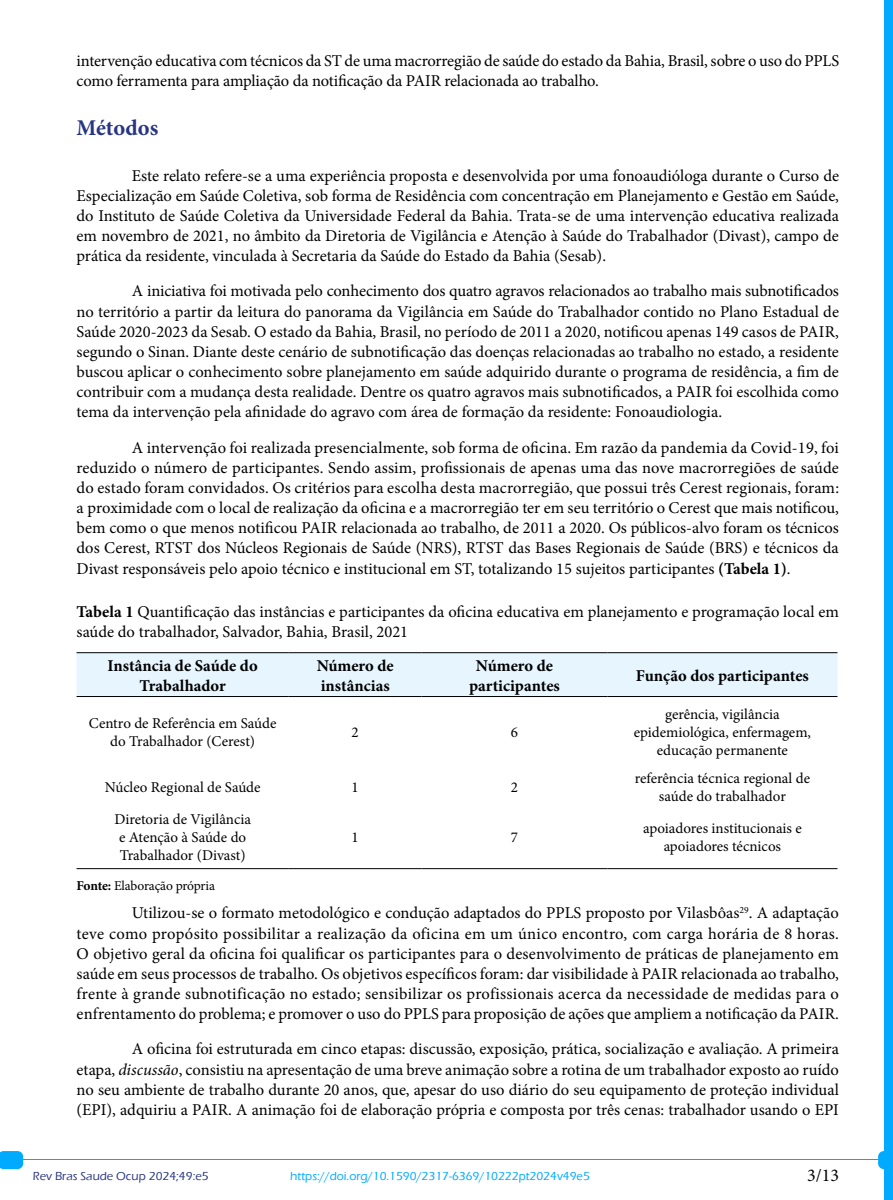
<style>
.page{position:relative;width:893px;height:1200px;background:#fff}
.page>*{position:absolute;margin:0;border:0;box-sizing:border-box;transform-origin:0 0}
.t1{font:700 22.5px "Minion Pro";color:#283583}
.t2{font:18px "Minion Pro";color:#000}
.t3{font:16.5px/20.1px "Minion Pro";letter-spacing:-.005em;color:#000;text-align:justify}
.t4{font:700 16.5px/19.8px "Minion Pro";color:#000;text-align:center}
.t5{font:15px/18px "Minion Pro";color:#000;text-align:center}
.t6{font:13.5px "Minion Pro";letter-spacing:-.01em;color:#000}
.t7{font:500 12px "Eras ITC";color:#0af}
.t8{font:500 12px "Eras ITC";color:#283583}
.s1{font-weight:700}
.s2{font-style:italic}
</style>
<div class="page">
<div style="left:884px;top:0;width:9px;height:1199px;background:#0af"></div>
<hr style="left:18px;top:1158px;width:875px;height:1px;background:#0af">
<svg style="left:0;top:1151px;width:23px;height:17px"></svg>
<svg style="left:878px;top:1151px;width:6px;height:17px"></svg>
<div style="left:77px;top:653px;width:760px;height:43px;background:#e6f5fe"></div>
<hr style="left:77px;top:652px;width:212px;height:1px;background:#000">
<hr style="left:289px;top:652px;width:133px;height:1px;background:#000">
<hr style="left:422px;top:652px;width:185px;height:1px;background:#000">
<hr style="left:607px;top:652px;width:230px;height:1px;background:#000">
<hr style="left:77px;top:696px;width:212px;height:1px;background:#000">
<hr style="left:289px;top:696px;width:133px;height:1px;background:#000">
<hr style="left:422px;top:696px;width:185px;height:1px;background:#000">
<hr style="left:607px;top:696px;width:230px;height:1px;background:#000">
<hr style="left:77px;top:868px;width:212px;height:1px;background:#000">
<hr style="left:289px;top:868px;width:133px;height:1px;background:#000">
<hr style="left:422px;top:868px;width:185px;height:1px;background:#000">
<hr style="left:607px;top:868px;width:230px;height:1px;background:#000">
<p class="t3" style="left:77px;top:51px;width:764px">intervenção educativa com técnicos da ST de uma macrorregião de saúde do estado da Bahia, Brasil, sobre o uso do PPLS como ferramenta para ampliação da notificação da PAIR relacionada ao trabalho.</p>
<h1 class="t1" style="left:77px;top:112px;width:83px">Métodos</h1>
<p class="t3" style="left:77px;top:165px;width:764px;text-indent:55px">Este relato refere-se a uma experiência proposta e desenvolvida por uma fonoaudióloga durante o Curso de Especialização em Saúde Coletiva, sob forma de Residência com concentração em Planejamento e Gestão em Saúde, do Instituto de Saúde Coletiva da Universidade Federal da Bahia. Trata-se de uma intervenção educativa realizada em novembro de 2021, no âmbito da Diretoria de Vigilância e Atenção à Saúde do Trabalhador (Divast), campo de prática da residente, vinculada à Secretaria da Saúde do Estado da Bahia (Sesab).</p>
<p class="t3" style="left:77px;top:281px;width:764px;text-indent:55px">A iniciativa foi motivada pelo conhecimento dos quatro agravos relacionados ao trabalho mais subnotificados no território a partir da leitura do panorama da Vigilância em Saúde do Trabalhador contido no Plano Estadual de Saúde 2020-2023 da Sesab. O estado da Bahia, Brasil, no período de 2011 a 2020, notificou apenas 149 casos de PAIR, segundo o Sinan. Diante deste cenário de subnotificação das doenças relacionadas ao trabalho no estado, a residente buscou aplicar o conhecimento sobre planejamento em saúde adquirido durante o programa de residência, a fim de contribuir com a mudança desta realidade. Dentre os quatro agravos mais subnotificados, a PAIR foi escolhida como tema da intervenção pela afinidade do agravo com área de formação da residente: Fonoaudiologia.</p>
<p class="t3" style="left:77px;top:437px;width:764px;text-indent:55px">A intervenção foi realizada presencialmente, sob forma de oficina. Em razão da pandemia da Covid-19, foi reduzido o número de participantes. Sendo assim, profissionais de apenas uma das nove macrorregiões de saúde do estado foram convidados. Os critérios para escolha desta macrorregião, que possui três Cerest regionais, foram: a proximidade com o local de realização da oficina e a macrorregião ter em seu território o Cerest que mais notificou, bem como o que menos notificou PAIR relacionada ao trabalho, de 2011 a 2020. Os públicos-alvo foram os técnicos dos Cerest, RTST dos Núcleos Regionais de Saúde (NRS), RTST das Bases Regionais de Saúde (BRS) e técnicos da Divast responsáveis pelo apoio técnico e institucional em ST, totalizando 15 sujeitos participantes <span class="s1">(Tabela 1)</span>.</p>
<p class="t3" style="left:77px;top:601px;width:764px"><span class="s1">Tabela 1</span> Quantificação das instâncias e participantes da oficina educativa em planejamento e programação local em saúde do trabalhador, Salvador, Bahia, Brasil, 2021</p>
<p class="t4" style="left:108px;top:655px;width:152px">Instância de Saúde do<br>Trabalhador</p>
<p class="t4" style="left:317px;top:655px;width:79px;text-align:left">Número de instâncias</p>
<p class="t4" style="left:469px;top:655px;width:92px">Número de participantes</p>
<p class="t4" style="left:636px;top:665px;width:174px">Função dos participantes</p>
<p class="t5" style="left:89px;top:713px;width:189px">Centro de Referência em Saúde do Trabalhador (Cerest)</p>
<p class="t5" style="left:352px;top:722px;width:9px">2</p>
<p class="t5" style="left:511px;top:722px;width:9px">6</p>
<p class="t5" style="left:634px;top:704px;width:179px">gerência, vigilância epidemiológica, enfermagem, educação permanente</p>
<p class="t5" style="left:105px;top:778px;width:157px">Núcleo Regional de Saúde</p>
<p class="t5" style="left:352px;top:778px;width:9px">1</p>
<p class="t5" style="left:511px;top:778px;width:9px">2</p>
<p class="t5" style="left:635px;top:769px;width:177px">referência técnica regional de saúde do trabalhador</p>
<p class="t5" style="left:114px;top:810px;width:138px">Diretoria de Vigilância e Atenção à Saúde do<br>Trabalhador (Divast)</p>
<p class="t5" style="left:352px;top:828px;width:9px">1</p>
<p class="t5" style="left:511px;top:828px;width:9px">7</p>
<p class="t5" style="left:643px;top:819px;width:160px">apoiadores institucionais e apoiadores técnicos</p>
<p class="t6" style="left:77px;top:876px;width:140px"><span class="s1">Fonte:</span> Elaboração própria</p>
<p class="t3" style="left:77px;top:902px;width:764px;text-indent:55px">Utilizou-se o formato metodológico e condução adaptados do PPLS proposto por Vilasbôas<sup>29</sup>. A adaptação teve como propósito possibilitar a realização da oficina em um único encontro, com carga horária de 8 horas.<br>O objetivo geral da oficina foi qualificar os participantes para o desenvolvimento de práticas de planejamento em saúde em seus processos de trabalho. Os objetivos específicos foram: dar visibilidade à PAIR relacionada ao trabalho, frente à grande subnotificação no estado; sensibilizar os profissionais acerca da necessidade de medidas para o enfrentamento do problema; e promover o uso do PPLS para proposição de ações que ampliem a notificação da PAIR.</p>
<p class="t3" style="left:77px;top:1038px;width:764px;text-indent:55px">A oficina foi estruturada em cinco etapas: discussão, exposição, prática, socialização e avaliação. A primeira etapa, <span class="s2">discussão</span>, consistiu na apresentação de uma breve animação sobre a rotina de um trabalhador exposto ao ruído no seu ambiente de trabalho durante 20 anos, que, apesar do uso diário do seu equipamento de proteção individual (EPI), adquiriu a PAIR. A animação foi de elaboração própria e composta por três cenas: trabalhador usando o EPI</p>
<p class="t8" style="left:33px;top:1168px;width:177px">Rev Bras Saude Ocup 2024;49:e5</p>
<p class="t7" style="left:290px;top:1168px;width:301px">https://doi.org/10.1590/2317-6369/10222pt2024v49e5</p>
<p class="t2" style="left:807px;top:1162px;width:33px">3/13</p>
</div>
